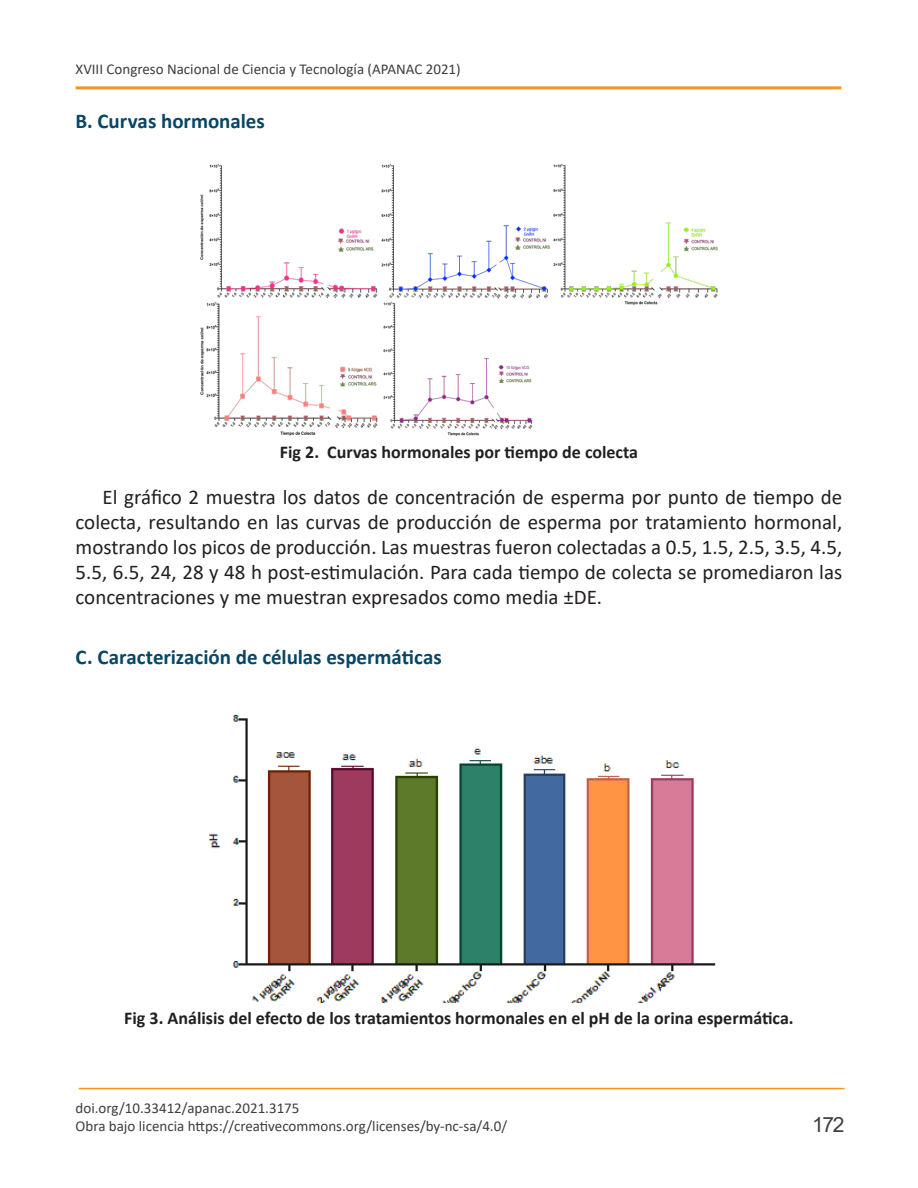
<style>
.page{position:relative;width:918px;height:1188px;background:#fff}
.page>*{position:absolute;margin:0;border:0;box-sizing:border-box;transform-origin:0 0}
.datos_portada_justif{font:21px/25.2px "Calibri";color:#231f20;text-align:justify}
.titulo_sub_encabezad{font:700 21px "Calibri";color:#074666}
.t1{font:21px "Arial";color:#3e3e3f}
.titulo_imagen{font:700 18px "Calibri";color:#231f20}
.t2{font:15px/17.4px "Calibri";color:#3e3e3f}
</style>
<div class="page">
<hr style="left:79px;top:1088px;width:766px;height:1px;background:#f7951d">
<hr style="left:76px;top:86px;width:765px;height:3px;background:#f7951d">
<img style="left:200px;top:163px;width:518px;height:273px">
<img style="left:208px;top:714px;width:508px;height:288px">
<p class="t2" style="left:76px;top:60px;width:387px">XVIII Congreso Nacional de Ciencia y Tecnología (APANAC 2021)</p>
<p class="titulo_sub_encabezad" style="left:76px;top:106px;width:191px">B. Curvas hormonales</p>
<p class="titulo_imagen" style="left:280px;top:439px;width:360px">Fig 2. Curvas hormonales por tiempo de colecta</p>
<p class="datos_portada_justif" style="left:76px;top:483px;width:768px;text-indent:27px">El gráfico 2 muestra los datos de concentración de esperma por punto de tiempo de colecta, resultando en las curvas de producción de esperma por tratamiento hormonal, mostrando los picos de producción. Las muestras fueron colectadas a 0.5, 1.5, 2.5, 3.5, 4.5, 5.5, 6.5, 24, 28 y 48 h post-estimulación. Para cada tiempo de colecta se promediaron las concentraciones y me muestran expresados como media ±DE.</p>
<p class="titulo_sub_encabezad" style="left:76px;top:642px;width:368px">C. Caracterización de células espermáticas</p>
<p class="titulo_imagen" style="left:124px;top:1005px;width:671px">Fig 3. Análisis del efecto de los tratamientos hormonales en el pH de la orina espermática.</p>
<p class="t2" style="left:76px;top:1099px;width:433px">doi.org/10.33412/apanac.2021.3175<br>Obra bajo licencia https://creativecommons.org/licenses/by-nc-sa/4.0/</p>
<p class="t1" style="left:812px;top:1110px;width:34px">172</p>
</div>
